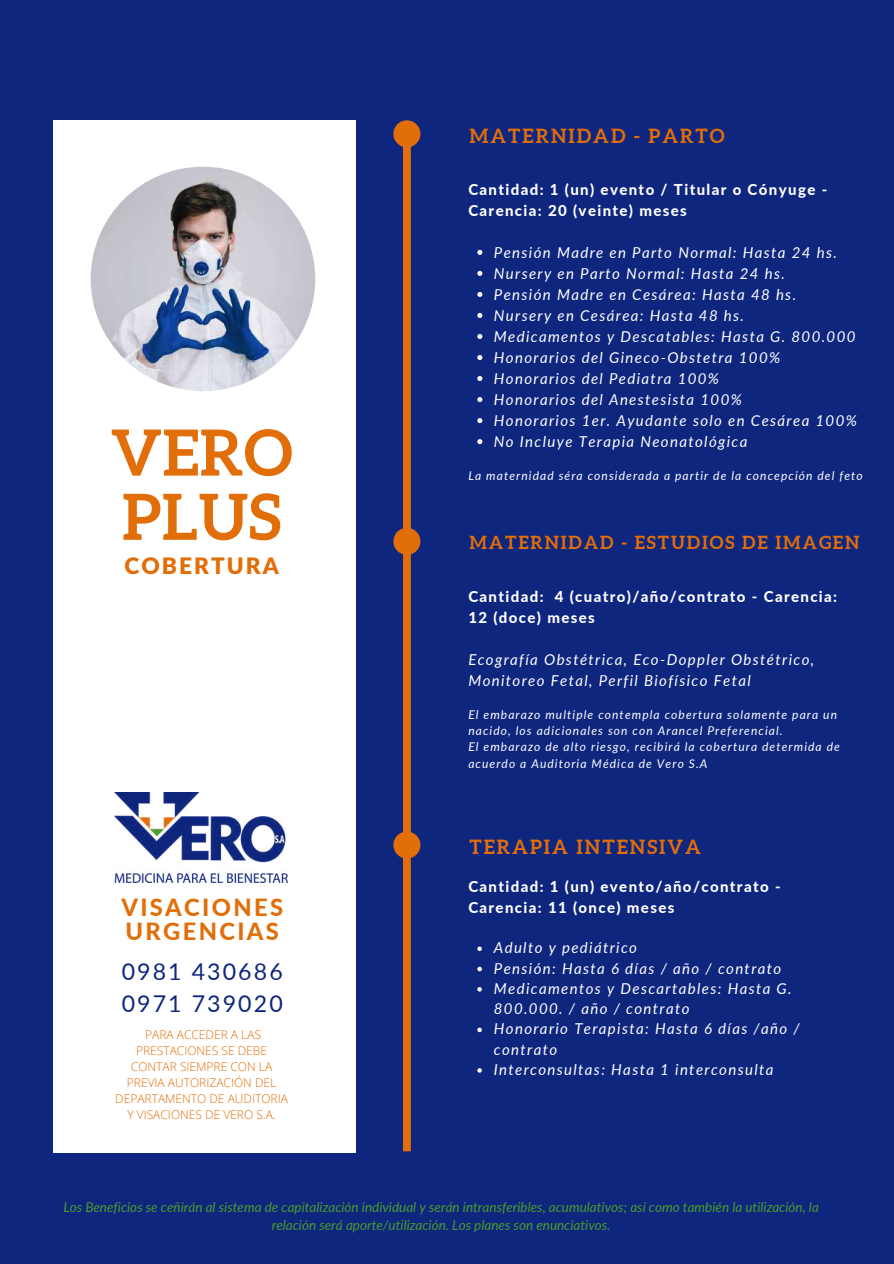
<style>
.page{position:relative;width:894px;height:1264px;background:#fff}
.page>*{position:absolute;margin:0;border:0;box-sizing:border-box;transform-origin:0 0}
.t1{font:700 63.6px/64.2px "Aleo";letter-spacing:.01em;color:#e26e09}
.t2{font:800 23.7px/23.7px "Lato";letter-spacing:.1em;color:#e26e09}
.t3{font:23.1px/32.1px "Lato";letter-spacing:.09em;color:#0e267e}
.t4{font:900 22.65px "Lato Latin";letter-spacing:.09em;color:#e26e09}
.t5{font:700 19.5px "Aleo";letter-spacing:.1em;color:#e26e09}
.t6{font:700 18px "Aleo";letter-spacing:.1em;color:#e26e09}
.t7{font:italic 15px/21px "Lato";letter-spacing:.09em;color:#fff}
.t8{font:800 15px/21px "Lato";letter-spacing:.09em;color:#fff}
.t9{font:italic 13.5px/18px "Lato";color:#4b9a2b;text-align:center}
.t10{font:italic 12px/16px "Lato";letter-spacing:.09em;color:#fff}
.t11{font:300 12px/16px "Open Sans";color:#e26e09;text-align:center}
</style>
<div class="page">
<div style="left:0;top:0;width:893px;height:1263px;background:#0e267e"></div>
<div style="left:53px;top:120px;width:302px;height:1033px;background:#fff"></div>
<svg style="left:477px;top:250px;width:5px;height:5px"></svg>
<svg style="left:477px;top:271px;width:5px;height:5px"></svg>
<svg style="left:477px;top:292px;width:5px;height:5px"></svg>
<svg style="left:477px;top:313px;width:5px;height:5px"></svg>
<svg style="left:477px;top:334px;width:5px;height:5px"></svg>
<svg style="left:477px;top:355px;width:5px;height:5px"></svg>
<svg style="left:477px;top:376px;width:5px;height:5px"></svg>
<svg style="left:477px;top:397px;width:5px;height:5px"></svg>
<svg style="left:477px;top:418px;width:5px;height:5px"></svg>
<svg style="left:477px;top:439px;width:5px;height:5px"></svg>
<svg style="left:403px;top:146px;width:8px;height:1005px"></svg>
<div style="left:393px;top:120px;width:27px;height:27px;background:#e26e09;border-radius:50%"></div>
<img style="left:91px;top:167px;width:224px;height:224px;border-radius:50%">
<div style="left:393px;top:528px;width:27px;height:27px;background:#e26e09;border-radius:50%"></div>
<img style="left:115px;top:792px;width:172px;height:90px">
<svg style="left:477px;top:946px;width:4px;height:5px"></svg>
<svg style="left:477px;top:966px;width:4px;height:5px"></svg>
<svg style="left:477px;top:987px;width:4px;height:4px"></svg>
<svg style="left:477px;top:1027px;width:4px;height:5px"></svg>
<svg style="left:477px;top:1068px;width:4px;height:4px"></svg>
<div style="left:393px;top:831px;width:27px;height:27px;background:#e26e09;border-radius:50%"></div>
<h3 class="t5" style="left:469px;top:124px;width:257px">MATERNIDAD - PARTO</h3>
<h1 class="t1" style="left:111px;top:420px;width:183px">VERO<br>PLUS</h1>
<h3 class="t4" style="left:124px;top:555px;width:156px">COBERTURA</h3>
<h2 class="t2" style="left:121px;top:895px;width:163px">VISACIONES<br>URGENCIAS</h2>
<h3 class="t3" style="left:122px;top:954px;width:162px">0981 430686<br>0971 739020</h3>
<p class="t11" style="left:115px;top:1026px;width:174px">PARA ACCEDER A LAS<br>PRESTACIONES SE DEBE<br>CONTAR SIEMPRE CON LA<br>PREVIA AUTORIZACIÓN DEL<br>DEPARTAMENTO DE AUDITORIA<br>Y VISACIONES DE VERO S.A.</p>
<p class="t8" style="left:468px;top:178px;width:360px">Cantidad: 1 (un) evento / Titular o Cónyuge -<br>Carencia: 20 (veinte) meses</p>
<p class="t7" style="left:493px;top:241px;width:364px">Pensión Madre en Parto Normal: Hasta 24 hs.<br>Nursery en Parto Normal: Hasta 24 hs.<br>Pensión Madre en Cesárea: Hasta 48 hs.<br>Nursery en Cesárea: Hasta 48 hs.<br>Medicamentos y Descatables: Hasta G. 800.000<br>Honorarios del Gineco-Obstetra 100% Honorarios del Pediatra 100%<br>Honorarios del Anestesista 100%<br>Honorarios 1er. Ayudante solo en Cesárea 100% No Incluye Terapia Neonatológica</p>
<p class="t10" style="left:468px;top:467px;width:396px">La maternidad séra considerada a partir de la concepción del feto</p>
<p class="t6" style="left:469px;top:532px;width:391px">MATERNIDAD - ESTUDIOS DE IMAGEN</p>
<p class="t8" style="left:468px;top:586px;width:370px">Cantidad: 4 (cuatro)/año/contrato - Carencia:<br>12 (doce) meses</p>
<p class="t7" style="left:468px;top:649px;width:347px">Ecografía Obstétrica, Eco-Doppler Obstétrico,<br>Monitoreo Fetal, Perfil Biofísico Fetal</p>
<p class="t10" style="left:468px;top:706px;width:373px">El embarazo multiple contempla cobertura solamente para un nacido, los adicionales son con Arancel Preferencial.<br>El embarazo de alto riesgo, recibirá la cobertura determida de acuerdo a Auditoria Médica de Vero S.A</p>
<h3 class="t5" style="left:469px;top:835px;width:233px">TERAPIA INTENSIVA</h3>
<p class="t8" style="left:468px;top:876px;width:314px;line-height:20.2px">Cantidad: 1 (un) evento/año/contrato -<br>Carencia: 11 (once) meses</p>
<p class="t7" style="left:493px;top:937px;width:307px;line-height:20.2px">Adulto y pediátrico<br>Pensión: Hasta 6 días / año / contrato<br>Medicamentos y Descartables: Hasta G.<br>800.000. / año / contrato<br>Honorario Terapista: Hasta 6 días /año / contrato<br>Interconsultas: Hasta 1 interconsulta</p>
<p class="t9" style="left:63px;top:1197px;width:756px">Los Beneficios se ceñirán al sistema de capitalización individual y serán intransferibles, acumulativos; así como también la utilización, la relación será aporte/utilización. Los planes son enunciativos.</p>
</div>
